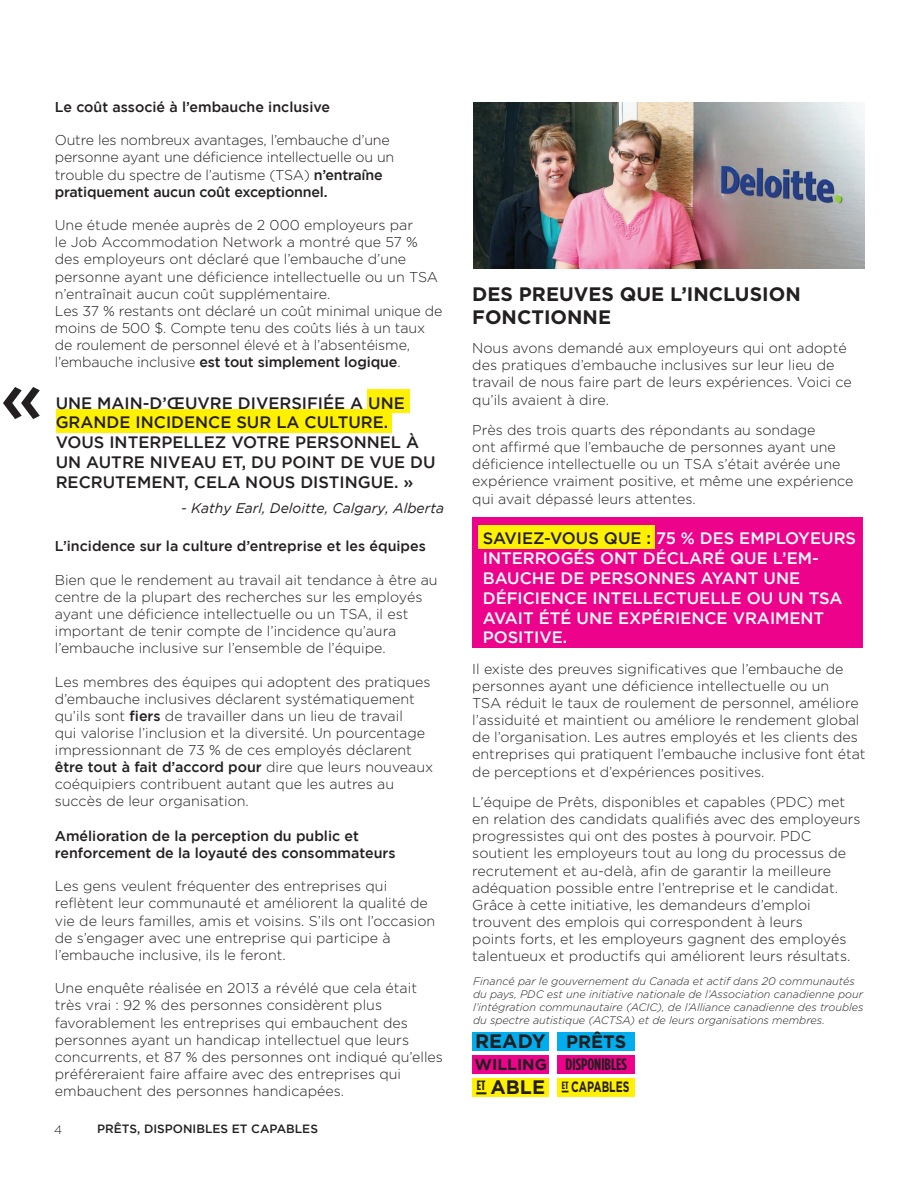
<style>
.page{position:relative;width:918px;height:1188px;background:#fff}
.page>*{position:absolute;margin:0;border:0;box-sizing:border-box;transform-origin:0 0}
.t1{font:500 72px "Gotham";color:#231f20}
.t2{font:700 19.5px/23.4px "Gotham";color:#231f20}
.t3{font:700 19.5px "Gotham HTF";color:#231f20}
.t4{font:500 16.5px/19.8px "Gotham";color:#fff}
.t5{font:500 16.5px/19.8px "Gotham";color:#231f20}
.t6{font:700 condensed 16.5px "Gotham HTF";color:#231f20}
.t7{font:700 15px "Gotham HTF";color:#231f20;scale:.7 1}
.t8{font:300 14.25px/17.1px "Gotham HTF";color:#231f20}
.t9{font:500 14.25px/17.1px "Gotham";color:#231f20}
.t10{font:italic 13.95px "Gotham";color:#231f20}
.t11{font:700 condensed 13.5px "Gotham HTF";color:#231f20}
.t12{font:500 12px "Gotham";color:#231f20}
.t13{font:300 12px "Gotham HTF";color:#231f20}
.t14{font:italic 300 10.8px/13px "Gotham HTF";color:#231f20}
.t15{font:700 condensed 10.5px "Gotham HTF";color:#231f20}
.s1{font-family:"Gotham";font-weight:500}
.s2{font-family:"Gotham HTF";font-weight:300}
.s3{color:#231f20}
.s4{font-size:18px}
.s5{font-stretch:normal;font-size:15.75px}
</style>
<div class="page">
<div style="left:472px;top:1055px;width:77px;height:19px;background:#ed028c"></div>
<div style="left:472px;top:1078px;width:77px;height:19px;background:#fff101"></div>
<div style="left:472px;top:1032px;width:77px;height:19px;background:#00aeef"></div>
<div style="left:558px;top:1032px;width:77px;height:19px;background:#00aeef"></div>
<div style="left:558px;top:1078px;width:77px;height:19px;background:#fff101"></div>
<div style="left:558px;top:1055px;width:77px;height:19px;background:#ed028c"></div>
<div style="left:56px;top:410px;width:336px;height:23px;background:#fff101"></div>
<div style="left:367px;top:389px;width:43px;height:24px;background:#fff101"></div>
<div style="left:472px;top:518px;width:391px;height:130px;background:#ed028c"></div>
<div style="left:478px;top:525px;width:177px;height:24px;background:#fff101"></div>
<svg style="left:476px;top:1092px;width:10px;height:2px"></svg>
<img style="left:473px;top:102px;width:391px;height:166px">
<h1 class="t1" style="left:0;top:367px;width:45px">«</h1>
<p class="t9" style="left:55px;top:99px;width:277px">Le coût associé à l’embauche inclusive</p>
<p class="t8" style="left:55px;top:132px;width:341px">Outre les nombreux avantages, l’embauche d’une personne ayant une déficience intellectuelle ou un trouble du spectre de l’autisme (TSA) <span class="s1">n’entraîne</span></p>
<p class="t9" style="left:55px;top:184px;width:274px">pratiquement aucun coût exceptionnel.</p>
<p class="t8" style="left:55px;top:216px;width:389px">Une étude menée auprès de 2 000 employeurs par<br>le Job Accommodation Network a montré que 57 % des employeurs ont déclaré que l’embauche d’une personne ayant une déficience intellectuelle ou un TSA n’entraînait aucun coût supplémentaire.<br>Les 37 % restants ont déclaré un coût minimal unique de moins de 500 $. Compte tenu des coûts liés à un taux de roulement de personnel élevé et à l’absentéisme,</p>
<p class="t9" style="left:55px;top:354px;width:347px"><span class="s2">l’embauche inclusive</span> est tout simplement logique<span class="s2">.</span></p>
<p class="t5" style="left:56px;top:394px;width:381px">UNE MAIN-D’ŒUVRE DIVERSIFIÉE A UNE GRANDE INCIDENCE SUR LA CULTURE.<br>VOUS INTERPELLEZ VOTRE PERSONNEL À UN AUTRE NIVEAU ET, DU POINT DE VUE DU RECRUTEMENT, CELA NOUS DISTINGUE. »</p>
<p class="t10" style="left:181px;top:503px;width:264px">- Kathy Earl, Deloitte, Calgary, Alberta</p>
<p class="t9" style="left:55px;top:538px;width:373px">L’incidence sur la culture d’entreprise et les équipes</p>
<p class="t8" style="left:55px;top:571px;width:384px">Bien que le rendement au travail ait tendance à être au centre de la plupart des recherches sur les employés ayant une déficience intellectuelle ou un TSA, il est important de tenir compte de l’incidence qu’aura l’embauche inclusive sur l’ensemble de l’équipe.</p>
<p class="t8" style="left:55px;top:673px;width:377px">Les membres des équipes qui adoptent des pratiques d’embauche inclusives déclarent systématiquement qu’ils sont <span class="s1">fiers</span> de travailler dans un lieu de travail<br>qui valorise l’inclusion et la diversité. Un pourcentage impressionnant de 73 % de ces employés déclarent</p>
<p class="t9" style="left:55px;top:759px;width:380px">être tout à fait d’accord pour <span class="s2">dire que leurs nouveaux</span></p>
<p class="t8" style="left:55px;top:776px;width:341px">coéquipiers contribuent autant que les autres au succès de leur organisation.</p>
<p class="t9" style="left:55px;top:828px;width:342px">Amélioration de la perception du public et renforcement de la loyauté des consommateurs</p>
<p class="t8" style="left:55px;top:878px;width:382px">Les gens veulent fréquenter des entreprises qui reflètent leur communauté et améliorent la qualité de vie de leurs familles, amis et voisins. S’ils ont l’occasion de s’engager avec une entreprise qui participe à l’embauche inclusive, ils le feront.</p>
<p class="t8" style="left:55px;top:980px;width:390px">Une enquête réalisée en 2013 a révélé que cela était très vrai : 92 % des personnes considèrent plus favorablement les entreprises qui embauchent des personnes ayant un handicap intellectuel que leurs concurrents, et 87 % des personnes ont indiqué qu’elles préféreraient faire affaire avec des entreprises qui embauchent des personnes handicapées.</p>
<p class="t13" style="left:54px;top:1123px;width:9px">4</p>
<p class="t12" style="left:97px;top:1124px;width:222px">PRÊTS, DISPONIBLES ET CAPABLES</p>
<h2 class="t2" style="left:472px;top:282px;width:330px">DES PREUVES QUE L’INCLUSION<br>FONCTIONNE</h2>
<p class="t8" style="left:472px;top:339px;width:381px">Nous avons demandé aux employeurs qui ont adopté des pratiques d’embauche inclusives sur leur lieu de travail de nous faire part de leurs expériences. Voici ce qu’ils avaient à dire.</p>
<p class="t8" style="left:472px;top:421px;width:383px">Près des trois quarts des répondants au sondage<br>ont affirmé que l’embauche de personnes ayant une déficience intellectuelle ou un TSA s’était avérée une expérience vraiment positive, et même une expérience qui avait dépassé leurs attentes.</p>
<p class="t4" style="left:483px;top:530px;width:375px"><span class="s3">SAVIEZ-VOUS QUE :</span> 75 % DES EMPLOYEURS<br>INTERROGÉS ONT DÉCLARÉ QUE L’EM-<br>BAUCHE DE PERSONNES AYANT UNE<br>DÉFICIENCE INTELLECTUELLE OU UN TSA<br>AVAIT ÉTÉ UNE EXPÉRIENCE VRAIMENT<br>POSITIVE.</p>
<p class="t8" style="left:472px;top:660px;width:395px">Il existe des preuves significatives que l’embauche de personnes ayant une déficience intellectuelle ou un<br>TSA réduit le taux de roulement de personnel, améliore l’assiduité et maintient ou améliore le rendement global de l’organisation. Les autres employés et les clients des entreprises qui pratiquent l’embauche inclusive font état de perceptions et d’expériences positives.</p>
<p class="t8" style="left:472px;top:793px;width:390px">L’équipe de Prêts, disponibles et capables (PDC) met en relation des candidats qualifiés avec des employeurs progressistes qui ont des postes à pourvoir. PDC soutient les employeurs tout au long du processus de recrutement et au-delà, afin de garantir la meilleure adéquation possible entre l’entreprise et le candidat.<br>Grâce à cette initiative, les demandeurs d’emploi trouvent des emplois qui correspondent à leurs<br>points forts, et les employeurs gagnent des employés talentueux et productifs qui améliorent leurs résultats.</p>
<p class="t14" style="left:473px;top:975px;width:392px">Financé par le gouvernement du Canada et actif dans 20 communautés du pays, PDC est une initiative nationale de l’Association canadienne pour l’intégration communautaire (ACIC), de l’Alliance canadienne des troubles du spectre autistique (ACTSA) et de leurs organisations membres.</p>
<h2 class="t3" style="left:475px;top:1030px;width:153px">READY <span class="s4">PRÊTS</span></h2>
<h2 class="t3" style="left:490px;top:1076px;width:56px">ABLE</h2>
<p class="t7" style="left:571px;top:1078px;width:85px">CAPABLES</p>
<p class="t6" style="left:475px;top:1055px;width:154px"><span class="s5">WILLING</span> DISPONIBLES</p>
<p class="t11" style="left:477px;top:1077px;width:10px">ET</p>
<p class="t15" style="left:562px;top:1079px;width:8px">ET</p>
</div>
